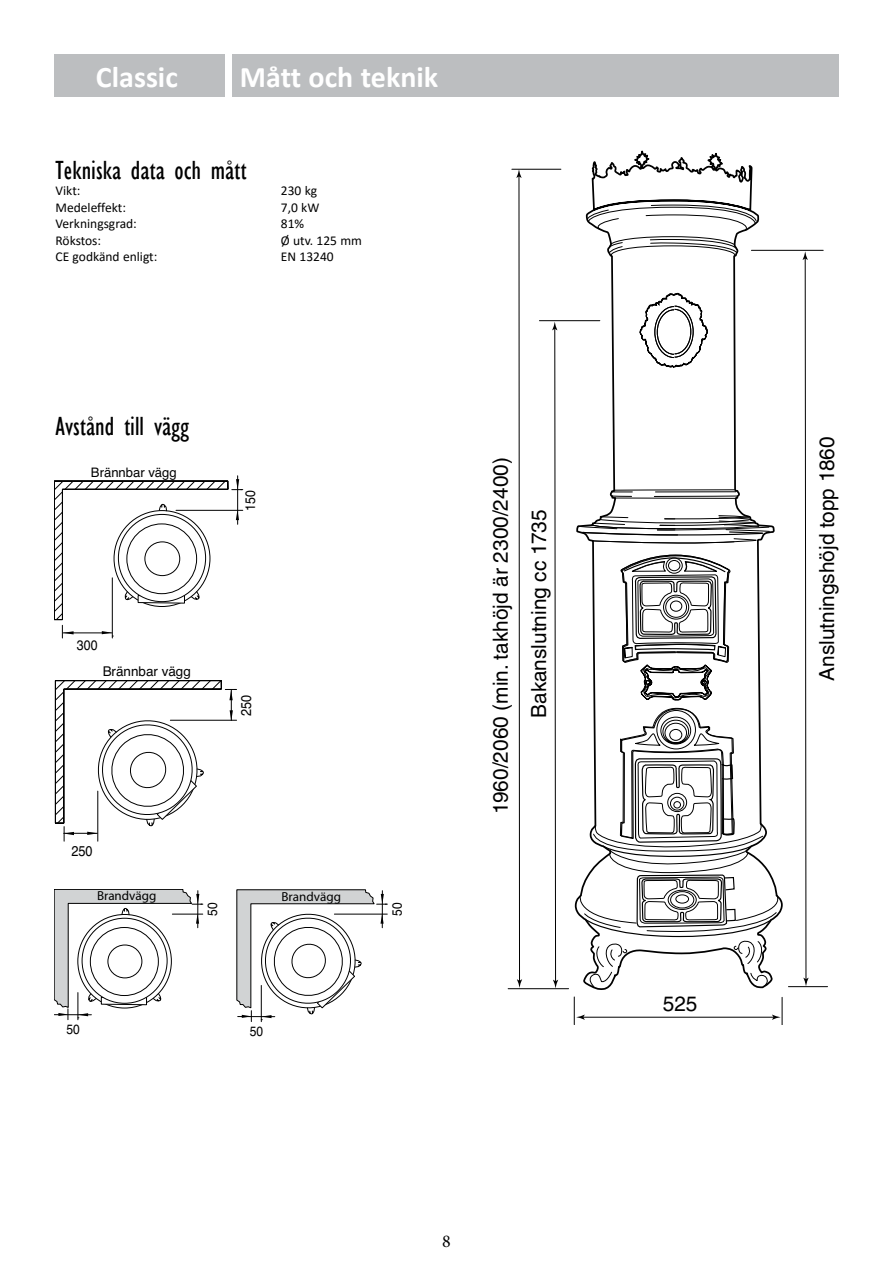
<style>
.page{position:relative;width:893px;height:1263px;background:#fff}
.page>*{position:absolute;margin:0;border:0;box-sizing:border-box;transform-origin:0 0}
.t1{font:700 30px "Calibri";color:#fff}
.t2{font:condensed 27px "Gill Sans";color:#000}
.t3{font:20.85px/38.2px "Helvetica LT Std";color:#000}
.t4{font:18px "Minion Pro";color:#000}
.t5{font:14.25px "Helvetica";color:#000;scale:.9 1}
.t6{font:13.8px "Helvetica";color:#000;scale:.9 1}
.t7{font:13.5px "Calibri";color:#000}
.t8{font:13.5px "Helvetica";color:#000}
.t9{font:13.5px "Helvetica";color:#000;scale:.9 1}
.t10{font:13.05px "Myriad";color:#000}
.t11{font:13.05px "Helvetica";color:#000}
</style>
<div class="page">
<div style="left:233px;top:54px;width:606px;height:43px;background:#bcbec0"></div>
<div style="left:54px;top:54px;width:170px;height:43px;background:#bcbec0"></div>
<svg style="left:574px;top:151px;width:210px;height:171px"></svg>
<svg style="left:587px;top:204px;width:170px;height:53px"></svg>
<svg style="left:589px;top:239px;width:179px;height:252px"></svg>
<svg style="left:611px;top:489px;width:126px;height:2px"></svg>
<svg style="left:604px;top:491px;width:142px;height:24px"></svg>
<svg style="left:640px;top:293px;width:68px;height:75px"></svg>
<svg style="left:516px;top:170px;width:6px;height:818px"></svg>
<svg style="left:552px;top:322px;width:6px;height:666px"></svg>
<hr style="left:508px;top:988px;width:61px;height:1px;background:#000">
<hr style="left:512px;top:169px;width:49px;height:1px;background:#000">
<hr style="left:539px;top:320px;width:61px;height:1px;background:#000">
<svg style="left:574px;top:515px;width:209px;height:509px"></svg>
<svg style="left:803px;top:251px;width:6px;height:735px"></svg>
<hr style="left:788px;top:986px;width:39px;height:1px;background:#000">
<hr style="left:751px;top:250px;width:72px;height:1px;background:#000">
<hr style="left:237px;top:476px;width:1px;height:48px;background:#000">
<svg style="left:54px;top:479px;width:189px;height:159px"></svg>
<hr style="left:63px;top:633px;width:49px;height:1px;background:#000">
<svg style="left:55px;top:680px;width:182px;height:161px"></svg>
<hr style="left:64px;top:833px;width:33px;height:1px;background:#000">
<svg style="left:54px;top:889px;width:149px;height:131px"></svg>
<hr style="left:54px;top:1014px;width:37px;height:1px;background:#000">
<hr style="left:261px;top:985px;width:1px;height:37px;background:#000">
<svg style="left:236px;top:889px;width:151px;height:132px"></svg>
<hr style="left:238px;top:1016px;width:37px;height:1px;background:#000">
<h1 class="t1" style="left:96px;top:55px;width:83px">Classic</h1>
<h1 class="t1" style="left:240px;top:55px;width:200px">Mått och teknik</h1>
<h2 class="t2" style="left:56px;top:155px;width:193px">Tekniska data och mått</h2>
<p class="t7" style="left:56px;top:182px;width:26px">Vikt:</p>
<p class="t7" style="left:281px;top:182px;width:38px">230 kg</p>
<p class="t7" style="left:56px;top:198px;width:72px">Medeleffekt:</p>
<p class="t7" style="left:281px;top:198px;width:40px">7,0 kW</p>
<p class="t7" style="left:56px;top:215px;width:83px">Verkningsgrad:</p>
<p class="t7" style="left:281px;top:215px;width:25px">81%</p>
<p class="t7" style="left:56px;top:231px;width:47px">Rökstos:</p>
<p class="t7" style="left:281px;top:231px;width:83px">Ø utv. 125 mm</p>
<p class="t7" style="left:56px;top:248px;width:103px">CE godkänd enligt:</p>
<p class="t7" style="left:281px;top:248px;width:54px">EN 13240</p>
<h2 class="t2" style="left:56px;top:411px;width:135px">Avstånd till vägg</h2>
<p class="t11" style="left:91px;top:462px;width:87px">Brännbar vägg</p>
<p class="t6" style="left:240px;top:511px;width:25px;rotate:-90deg">150</p>
<p class="t6" style="left:77px;top:635px;width:25px">300</p>
<p class="t8" style="left:103px;top:660px;width:90px">Brännbar vägg</p>
<p class="t5" style="left:235px;top:716px;width:25px;rotate:-90deg">250</p>
<p class="t5" style="left:71px;top:840px;width:25px">250</p>
<p class="t10" style="left:97px;top:889px;width:61px">Brandvägg</p>
<p class="t10" style="left:281px;top:890px;width:61px">Brandvägg</p>
<p class="t9" style="left:201px;top:916px;width:16px;rotate:-90deg">50</p>
<p class="t9" style="left:385px;top:916px;width:16px;rotate:-90deg">50</p>
<p class="t9" style="left:66px;top:1018px;width:16px">50</p>
<p class="t9" style="left:250px;top:1020px;width:16px">50</p>
<h3 class="t3" style="left:481px;top:718px;width:262px;text-indent:-96px;rotate:-90deg">1960/2060 (min. takhöjd är 2300/2400)<br>Bakanslutning cc 1735</h3>
<h3 class="t4" style="left:442px;top:1229px;width:10px">8</h3>
<h3 class="t3" style="left:663px;top:985px;width:36px">525</h3>
<h3 class="t3" style="left:808px;top:681px;width:245px;rotate:-90deg">Anslutningshöjd topp 1860</h3>
</div>
